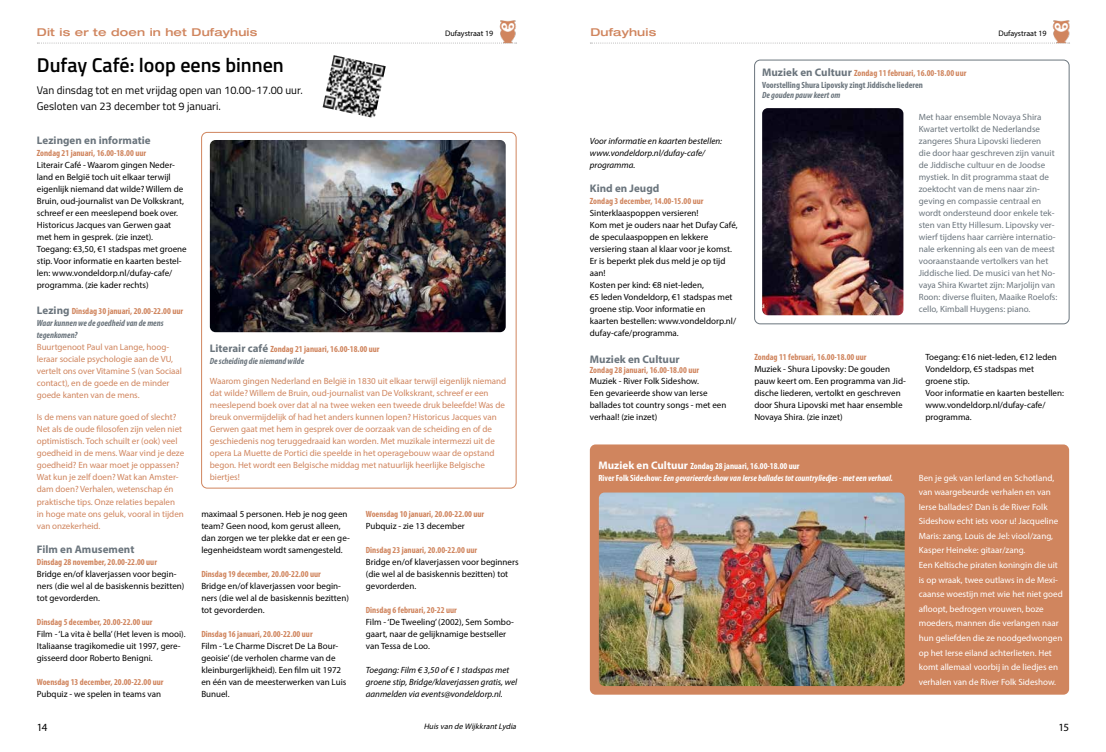
<style>
.page{position:relative;width:1106px;height:752px;background:#fff}
.page>*{position:absolute;margin:0;border:0;box-sizing:border-box;transform-origin:0 0}
.t1{font:600 20px "Titillium";color:#000}
.t2{font:11px/16px "Titillium";color:#000}
.t3{font:700 11px "Myriad Pro";letter-spacing:.005em;color:#6b757d}
.t4{font:11px "Myriad Pro";color:#000}
.t5{font:500 expanded 10.8px "Helvetica Neue LT Std";letter-spacing:.015em;color:#d0855e;scale:1.08 1}
.t6{font:9px/12px "Myriad Pro";color:#000}
.t7{font:9px/12px "Myriad Pro";letter-spacing:-.005em;color:#d0855e}
.t8{font:9px/12px "Myriad Pro";color:#6b757d}
.t9{font:9px/14.6px "Myriad Pro";color:#fff}
.t10{font:700 condensed 9px/12px "Myriad Pro";color:#d0855e}
.t11{font:italic 9px/12px "Myriad Pro";color:#000}
.t12{font:italic 700 condensed 9px/12px "Myriad Pro";color:#fff}
.t13{font:italic 700 condensed 9px/12px "Myriad Pro";color:#6b757d}
.t14{font:700 condensed 9px/12px "Myriad Pro";color:#6b757d}
.t15{font:8px "Myriad Pro";color:#000}
.t16{font:italic 8px "Myriad Pro";color:#000}
.s1{font-style:normal;font-stretch:normal;font-size:11px}
.s2{font-style:normal;color:#d0855e}
.s3{font-stretch:normal;font-size:11px;color:#6b757d}
.s4{font-style:italic;color:#6b757d}
.s5{font-stretch:normal;font-size:11px}
.s6{color:#d0855e}
.s7{font-style:normal}
</style>
<div class="page">
<div style="left:201px;top:132px;width:315px;height:356px;border:1px solid #d0855e;border-radius:6px"></div>
<img style="left:499px;top:20px;width:18px;height:24px">
<img style="left:1052px;top:20px;width:18px;height:24px">
<svg style="left:37px;top:43px;width:479px;height:1px"></svg>
<svg style="left:590px;top:43px;width:479px;height:1px"></svg>
<div style="left:590px;top:444px;width:479px;height:250px;background:#d0855e;border-radius:6px"></div>
<div style="left:754px;top:59px;width:315px;height:265px;border:1px solid #6b757d;border-radius:6px"></div>
<img style="left:599px;top:492px;width:305px;height:193px">
<img style="left:762px;top:108px;width:141px;height:207px">
<img style="left:210px;top:140px;width:296px;height:192px">
<img style="left:323px;top:55px;width:63px;height:63px">
<p class="t5" style="left:37px;top:25px;width:206px">Dit is er te doen in het Dufayhuis</p>
<p class="t15" style="left:445px;top:28px;width:50px">Dufaystraat 19</p>
<p class="t5" style="left:590px;top:25px;width:62px">Dufayhuis</p>
<p class="t15" style="left:998px;top:28px;width:50px">Dufaystraat 19</p>
<h1 class="t1" style="left:37px;top:50px;width:248px">Dufay Café: loop eens binnen</h1>
<p class="t2" style="left:37px;top:82px;width:267px">Van dinsdag tot en met vrijdag open van 10.00-17.00 uur.<br>Gesloten van 23 december tot 9 januari.</p>
<p class="t3" style="left:37px;top:133px;width:115px">Lezingen en informatie</p>
<p class="t10" style="left:37px;top:147px;width:111px">Zondag 21 januari, 16.00-18.00 uur</p>
<p class="t6" style="left:37px;top:159px;width:151px">Literair Café - Waarom gingen Neder&shy;land en België toch uit elkaar terwijl eigenlijk niemand dat wilde? Willem de Bruin, oud-journalist van De Volkskrant, schreef er een meeslepend boek over.<br>Historicus Jacques van Gerwen gaat met hem in gesprek. (zie inzet).<br>Toegang: €3,50, €1 stadspas met groene stip. Voor informatie en kaarten bestel&shy;len: www.vondeldorp.nl/dufay-cafe/ programma. (zie kader rechts)</p>
<p class="t13" style="left:37px;top:304px;width:148px"><span class="s1">Lezing</span> <span class="s2">Dinsdag 30 januari, 20.00-22.00 uur<br></span>Waar kunnen we de goedheid van de mens tegenkomen?</p>
<p class="t7" style="left:37px;top:340px;width:146px">Buurtgenoot Paul van Lange, hoog&shy;leraar sociale psychologie aan de VU, vertelt ons over Vitamine S (van Sociaal contact), en de goede en de minder goede kanten van de mens.</p>
<p class="t7" style="left:37px;top:411px;width:149px">Is de mens van nature goed of slecht?<br>Net als de oude filosofen zijn velen niet optimistisch. Toch schuilt er (ook) veel goedheid in de mens. Waar vind je deze goedheid? En waar moet je oppassen?<br>Wat kun je zelf doen? Wat kan Amster&shy;dam doen? Verhalen, wetenschap én praktische tips. Onze relaties bepalen in hoge mate ons geluk, vooral in tijden van onzekerheid.</p>
<p class="t3" style="left:37px;top:541px;width:99px">Film en Amusement</p>
<p class="t10" style="left:37px;top:555px;width:122px">Dinsdag 28 november, 20.00-22.00 uur</p>
<p class="t6" style="left:37px;top:567px;width:149px">Bridge en/of klaverjassen voor begin&shy;ners (die wel al de basiskennis bezitten) tot gevorderden.</p>
<p class="t10" style="left:37px;top:615px;width:117px">Dinsdag 5 december, 20.00-22.00 uur</p>
<p class="t6" style="left:37px;top:627px;width:150px">Film - ‘La vita è bella’ (Het leven is mooi).<br>Italiaanse tragikomedie uit 1997, gere&shy;gisseerd door Roberto Benigni.</p>
<p class="t10" style="left:37px;top:675px;width:128px">Woensdag 13 december, 20.00-22.00 uur</p>
<p class="t6" style="left:37px;top:687px;width:126px">Pubquiz - we spelen in teams van</p>
<p class="t10" style="left:210px;top:343px;width:171px"><span class="s3">Literair café</span> Zondag 21 januari, 16.00-18.00 uur<br><span class="s4">De scheiding die niemand wilde</span></p>
<p class="t7" style="left:210px;top:375px;width:298px">Waarom gingen Nederland en België in 1830 uit elkaar terwijl eigenlijk niemand dat wilde? Willem de Bruin, oud-journalist van De Volkskrant, schreef er een meeslepend boek over dat al na twee weken een tweede druk beleefde! Was de breuk onvermijdelijk of had het anders kunnen lopen? Historicus Jacques van Gerwen gaat met hem in gesprek over de oorzaak van de scheiding en of de geschiedenis nog teruggedraaid kan worden. Met muzikale intermezzi uit de opera La Muette de Portici die speelde in het operagebouw waar de opstand begon. Het wordt een Belgische middag met natuurlijk heerlijke Belgische biertjes!</p>
<p class="t6" style="left:201px;top:507px;width:150px">maximaal 5 personen. Heb je nog geen team? Geen nood, kom gerust alleen, dan zorgen we ter plekke dat er een ge&shy;legenheidsteam wordt samengesteld.</p>
<p class="t10" style="left:201px;top:567px;width:121px">Dinsdag 19 december, 20.00-22.00 uur</p>
<p class="t6" style="left:201px;top:579px;width:149px">Bridge en/of klaverjassen voor begin&shy;ners (die wel al de basiskennis bezitten) tot gevorderden.</p>
<p class="t10" style="left:201px;top:627px;width:113px">Dinsdag 16 januari, 20.00-22.00 uur</p>
<p class="t6" style="left:201px;top:639px;width:146px">Film - ‘Le Charme Discret De La Bour&shy;geoisie’ (de verholen charme van de kleinburgerlijkheid). Een film uit 1972 en één van de meesterwerken van Luis<br>Bunuel.</p>
<p class="t10" style="left:366px;top:507px;width:120px">Woensdag 10 januari, 20.00-22.00 uur</p>
<p class="t6" style="left:366px;top:519px;width:100px">Pubquiz - zie 13 december</p>
<p class="t10" style="left:366px;top:543px;width:113px">Dinsdag 23 januari, 20.00-22.00 uur</p>
<p class="t6" style="left:366px;top:555px;width:154px">Bridge en/of klaverjassen voor beginners (die wel al de basiskennis bezitten) tot gevorderden.</p>
<p class="t10" style="left:366px;top:603px;width:92px">Dinsdag 6 februari, 20-22 uur</p>
<p class="t6" style="left:366px;top:615px;width:150px">Film - ‘De Tweeling’ (2002), Sem Sombo&shy;gaart, naar de gelijknamige bestseller van Tessa de Loo.</p>
<p class="t11" style="left:366px;top:663px;width:153px">Toegang: Film € 3,50 of € 1 stadspas met groene stip, Bridge/klaverjassen gratis, wel aanmelden via events@vondeldorp.nl.</p>
<p class="t11" style="left:590px;top:135px;width:134px">Voor informatie en kaarten bestellen: www.vondeldorp.nl/dufay-cafe/ programma.</p>
<p class="t3" style="left:590px;top:181px;width:71px">Kind en Jeugd</p>
<p class="t10" style="left:590px;top:195px;width:115px">Zondag 3 december, 14.00-15.00 uur</p>
<p class="t6" style="left:590px;top:207px;width:149px">Sinterklaaspoppen versieren!<br>Kom met je ouders naar het Dufay Café, de speculaaspoppen en lekkere versiering staan al klaar voor je komst.<br>Er is beperkt plek dus meld je op tijd aan!<br>Kosten per kind: €8 niet-leden,<br>€5 leden Vondeldorp, €1 stadspas met groene stip. Voor informatie en<br>kaarten bestellen: www.vondeldorp.nl/ dufay-cafe/programma.</p>
<p class="t3" style="left:590px;top:352px;width:91px">Muziek en Cultuur</p>
<p class="t10" style="left:590px;top:364px;width:111px">Zondag 28 januari, 16.00-18.00 uur</p>
<p class="t6" style="left:590px;top:375px;width:138px">Muziek - River Folk Sideshow.<br>Een gevarieerde show van Ierse ballades tot country songs - met een verhaal! (zie inzet)</p>
<p class="t14" style="left:762px;top:67px;width:206px"><span class="s5">Muziek en Cultuur</span> <span class="s6">Zondag 11 februari, 16.00-18.00 uur<br></span>Voorstelling Shura Lipovsky zingt Jiddische liederen</p>
<p class="t13" style="left:762px;top:89px;width:80px">De gouden pauw keert om</p>
<p class="t8" style="left:918px;top:111px;width:140px">Met haar ensemble Novaya Shira Kwartet vertolkt de Nederlandse zangeres Shura Lipovski liederen<br>die door haar geschreven zijn vanuit de Jiddische cultuur en de Joodse mystiek. In dit programma staat de zoektocht van de mens naar zin&shy;geving en compassie centraal en wordt ondersteund door enkele tek&shy;sten van Etty Hillesum. Lipovsky ver&shy;wierf tijdens haar carrière internatio&shy;nale erkenning als een van de meest vooraanstaande vertolkers van het Jiddische lied. De musici van het No&shy;vaya Shira Kwartet zijn: Marjolijn van Roon: diverse fluiten, Maaike Roelofs: cello, Kimball Huygens: piano.</p>
<p class="t10" style="left:754px;top:351px;width:114px">Zondag 11 februari, 16.00-18.00 uur</p>
<p class="t6" style="left:754px;top:363px;width:153px">Muziek - Shura Lipovsky: De gouden pauw keert om. Een programma van Jid&shy;dische liederen, vertolkt en geschreven door Shura Lipovski met haar ensemble Novaya Shira. (zie inzet)</p>
<p class="t6" style="left:925px;top:351px;width:140px">Toegang: €16 niet-leden, €12 leden<br>Vondeldorp, €5 stadspas met<br>groene stip.<br>Voor informatie en kaarten bestellen: www.vondeldorp.nl/dufay-cafe/ programma.</p>
<p class="t12" style="left:598px;top:459px;width:296px"><span class="s1">Muziek en Cultuur</span> <span class="s7">Zondag 28 januari, 16.00-18.00 uur<br>River Folk Sideshow:</span> Een gevarieerde show van Ierse ballades tot countryliedjes - met een verhaal.</p>
<p class="t9" style="left:918px;top:470px;width:145px">Ben je gek van Ierland en Schotland, van waargebeurde verhalen en van Ierse ballades? Dan is de River Folk Sideshow echt iets voor u! Jacqueline Maris: zang, Louis de Jel: viool/zang, Kasper Heineke: gitaar/zang.<br>Een Keltische piraten koningin die uit is op wraak, twee outlaws in de Mexi&shy;caanse woestijn met wie het niet goed afloopt, bedrogen vrouwen, boze moeders, mannen die verlangen naar hun geliefden die ze noodgedwongen op het Ierse eiland achterlieten. Het komt allemaal voorbij in de liedjes en verhalen van de River Folk Sideshow.</p>
<p class="t4" style="left:37px;top:720px;width:12px">14</p>
<p class="t16" style="left:423px;top:721px;width:96px">Huisvan de Wij kkrantLydia</p>
<p class="t4" style="left:1058px;top:720px;width:12px">15</p>
</div>
